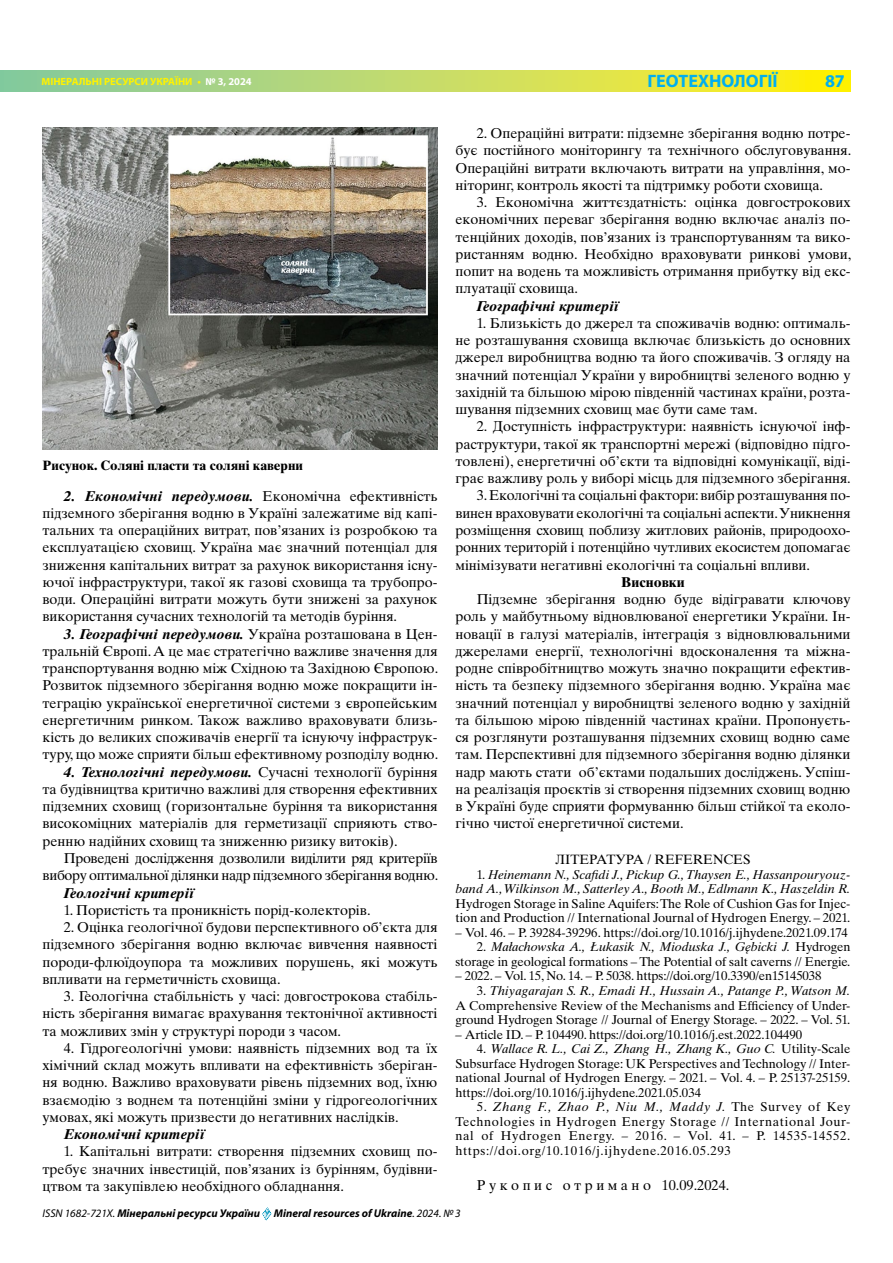
<style>
.page{position:relative;width:893px;height:1263px;background:#fff}
.page>*{position:absolute;margin:0;border:0;box-sizing:border-box;transform-origin:0 0}
.t1{font:700 18px "Myriad Pro";color:#00aeef}
.t2{font:14.25px/17.2px "Times Ten LT Std";color:#000;text-align:justify}
.t3{font:14.25px/17.2px "Times Ten LT Std";letter-spacing:-.02em;color:#000;text-align:right}
.t4{font:italic 700 14.25px "Times Ten LT Std";color:#000}
.t5{font:700 14.25px "Times Ten LT Std";color:#000}
.t6{font:700 13.5px "Times Ten LT Std";color:#000}
.t7{font:13.5px "Times Ten LT Std";color:#000}
.t8{font:12.75px/14.5px "Times Ten LT Std";color:#000;text-align:justify}
.t9{font:italic 12.75px/14.5px "Times Ten LT Std";color:#000;text-align:right}
.t10{font:italic 700 11.25px "Myriad Pro";color:#000}
.t11{font:700 10.5px "Myriad Pro";color:#fff200}
.s1{color:#fff}
.s2{font-weight:700;font-style:italic}
.s3{font-style:normal}
.s4{font-style:italic}
.s5{font-family:"Times New Roman";font-style:italic}
.s6{font-weight:400}
</style>
<div class="page">
<svg style="left:0;top:70px;width:850px;height:21px;background:#c4dc61"></svg>
<svg style="left:262px;top:1207px;width:9px;height:13px"></svg>
<img style="left:43px;top:128px;width:394px;height:321px">
<p class="t1" style="left:647px;top:69px;width:132px">ГЕОТЕХНОЛОГІЇ</p>
<p class="t11" style="left:42px;top:74px;width:212px">МІНЕРАЛЬНІ РЕСУРСИ УКРАЇНИ • <span class="s1">№ 3, 2024</span></p>
<p class="t1" style="left:825px;top:69px;width:21px">87</p>
<p class="t6" style="left:43px;top:457px;width:262px">Рисунок. Соляні пласти та соляні каверни</p>
<p class="t2" style="left:43px;top:487px;width:396px;text-indent:21px"><span class="s2">2. Економічні передумови.</span> Економічна ефективність підземного зберігання водню в Україні залежатиме від капі&shy;тальних та операційних витрат, пов’язаних із розробкою та експлуатацією сховищ. Україна має значний потенціал для зниження капітальних витрат за рахунок використання існу&shy;ючої інфраструктури, такої як газові сховища та трубопро&shy;води. Операційні витрати можуть бути знижені за рахунок використання сучасних технологій та методів буріння.</p>
<p class="t2" style="left:43px;top:625px;width:397px;text-indent:21px"><span class="s2">3. Географічні передумови.</span> Україна розташована в Цен&shy;тральній Європі. А це має стратегічно важливе значення для транспортування водню між Східною та Західною Європою.<br>Розвиток підземного зберігання водню може покращити ін&shy;теграцію української енергетичної системи з європейським енергетичним ринком. Також важливо враховувати близь&shy;кість до великих споживачів енергії та існуючу інфраструк&shy;туру, що може сприяти більш ефективному розподілу водню.</p>
<p class="t2" style="left:43px;top:763px;width:396px;text-indent:21px"><span class="s2">4. Технологічні передумови.</span> Сучасні технології буріння та будівництва критично важливі для створення ефективних підземних сховищ (горизонтальне буріння та використання високоміцних матеріалів для герметизації сприяють ство&shy;ренню надійних сховищ та зниженню ризику витоків).</p>
<p class="t3" style="left:43px;top:849px;width:397px">Проведені дослідження дозволили виділити ряд критеріїв вибору оптимальної ділянки надр підземного зберігання водню.</p>
<p class="t4" style="left:64px;top:884px;width:132px">Геологічні критерії</p>
<p class="t2" style="left:64px;top:901px;width:308px">1. Пористість та проникність порід-колекторів.</p>
<p class="t2" style="left:43px;top:918px;width:396px;text-indent:21px">2. Оцінка геологічної будови перспективного об’єкта для підземного зберігання водню включає вивчення наявності породи-флюїдоупора та можливих порушень, які можуть впливати на герметичність сховища.</p>
<p class="t2" style="left:43px;top:987px;width:396px;text-indent:21px">3. Геологічна стабільність у часі: довгострокова стабіль&shy;ність зберігання вимагає врахування тектонічної активності та можливих змін у структурі породи з часом.</p>
<p class="t2" style="left:43px;top:1039px;width:396px;text-indent:21px">4. Гідрогеологічні умови: наявність підземних вод та їх хімічний склад можуть впливати на ефективність зберіган&shy;ня водню. Важливо враховувати рівень підземних вод, їхню взаємодію з воднем та потенційні зміни у гідрогеологічних умовах, які можуть призвести до негативних наслідків.</p>
<p class="t4" style="left:64px;top:1125px;width:142px">Економічні критерії</p>
<p class="t2" style="left:43px;top:1143px;width:396px;text-indent:21px">1. Капітальні витрати: створення підземних сховищ по&shy;требує значних інвестицій, пов’язаних із бурінням, будівни&shy;цтвом та закупівлею необхідного обладнання.</p>
<p class="t2" style="left:455px;top:124px;width:397px;text-indent:21px">2. Операційні витрати: підземне зберігання водню потре&shy;бує постійного моніторингу та технічного обслуговування.<br>Операційні витрати включають витрати на управління, мо&shy;ніторинг, контроль якості та підтримку роботи сховища.</p>
<p class="t2" style="left:455px;top:194px;width:397px;text-indent:21px">3. Економічна життєздатність: оцінка довгострокових економічних переваг зберігання водню включає аналіз по&shy;тенційних доходів, пов’язаних із транспортуванням та вико&shy;ристанням водню. Необхідно враховувати ринкові умови, попит на водень та можливість отримання прибутку від екс&shy;плуатації сховища.</p>
<p class="t4" style="left:477px;top:297px;width:143px">Географічні критерії</p>
<p class="t2" style="left:455px;top:314px;width:396px;text-indent:21px">1. Близькість до джерел та споживачів водню: оптималь&shy;не розташування сховища включає близькість до основних джерел виробництва водню та його споживачів. З огляду на значний потенціал України у виробництві зеленого водню у західній та більшою мірою південній частинах країни, розта&shy;шування підземних сховищ має бути саме там.</p>
<p class="t2" style="left:455px;top:418px;width:397px;text-indent:21px">2. Доступність інфраструктури: наявність існуючої інф&shy;раструктури, такої як транспортні мережі (відповідно підго&shy;товлені), енергетичні об’єкти та відповідні комунікації, віді&shy;грає важливу роль у виборі місць для підземного зберігання.</p>
<p class="t2" style="left:455px;top:487px;width:396px;text-indent:21px">3. Екологічні та соціальні фактори: вибір розташування по&shy;винен враховувати екологічні та соціальні аспекти. Уникнення розміщення сховищ поблизу житлових районів, природоохо&shy;ронних територій і потенційно чутливих екосистем допомагає мінімізувати негативні екологічні та соціальні впливи.</p>
<p class="t5" style="left:621px;top:573px;width:65px">Висновки</p>
<p class="t2" style="left:455px;top:590px;width:396px;text-indent:21px">Підземне зберігання водню буде відігравати ключову роль у майбутньому відновлюваної енергетики України. Ін&shy;новації в галузі матеріалів, інтеграція з відновлювальними джерелами енергії, технологічні вдосконалення та міжна&shy;родне співробітництво можуть значно покращити ефектив&shy;ність та безпеку підземного зберігання водню. Україна має значний потенціал у виробництві зеленого водню у західній та більшою мірою південній частинах країни. Пропонуєть&shy;ся розглянути розташування підземних сховищ водню саме там. Перспективні для підземного зберігання водню ділянки надр мають стати об’єктами подальших досліджень. Успіш&shy;на реалізація проєктів зі створення підземних сховищ водню в Україні буде сприяти формуванню більш стійкої та еколо&shy;гічно чистої енергетичної системи.</p>
<p class="t7" style="left:555px;top:851px;width:197px">ЛІТЕРАТУРА / REFERENCES</p>
<p class="t9" style="left:455px;top:867px;width:396px"><span class="s3">1.</span> Heinemann N., Scafidi J., Pickup G., Thaysen E., Hassanpouryouz&shy;band A., Wilkinson M., Satterley A., Booth M., Edlmann K., Haszeldin R.</p>
<p class="t8" style="left:455px;top:896px;width:396px">Hydrogen Storage in Saline Aquifers: The Role of Cushion Gas for Injec&shy;tion and Production // International Journal of Hydrogen Energy. <span class="s4">–</span> 2021.</p>
<p class="t8" style="left:455px;top:925px;width:394px"><span class="s4">–</span> Vol. 46. <span class="s4">–</span> P. 39284-39296. https://doi.org/10.1016/j.ijhydene.2021.09.174</p>
<p class="t8" style="left:455px;top:940px;width:396px;text-align:right">2. <span class="s4">Małachowska A., Łukasik N., Mioduska J., G</span><span class="s5">ę</span><span class="s4">bicki J.</span> Hydrogen storage in geological formations – The Potential of salt caverns // Energie.</p>
<p class="t8" style="left:455px;top:969px;width:367px"><span class="s4">–</span> 2022. <span class="s4">–</span> Vol. 15, No. 14. <span class="s4">–</span> P. 5038. https://doi.org/10.3390/en15145038</p>
<p class="t8" style="left:455px;top:983px;width:396px;text-indent:21px">3. <span class="s4">Thiyagarajan S. R., Emadi H., Hussain A., Patange P., Watson M.<br></span>A Comprehensive Review of the Mechanisms and Efficiency of Under&shy;ground Hydrogen Storage // Journal of Energy Storage. <span class="s4">–</span> 2022. <span class="s4">–</span> Vol. 51.</p>
<p class="t8" style="left:455px;top:1027px;width:348px"><span class="s4">–</span> Article ID. <span class="s4">–</span> P. 104490. https://doi.org/10.1016/j.est.2022.104490</p>
<p class="t8" style="left:455px;top:1041px;width:396px;text-indent:21px">4. <span class="s4">Wallace R. L., Cai Z., Zhang H., Zhang K., Guo C.</span> Utility-Scale Subsurface Hydrogen Storage: UK Perspectives and Technology // Inter&shy;national Journal of Hydrogen Energy. <span class="s4">–</span> 2021. <span class="s4">–</span> Vol. 4. <span class="s4">–</span> P. 25137-25159. https://doi.org/10.1016/j.ijhydene.2021.05.034</p>
<p class="t8" style="left:455px;top:1100px;width:396px;text-indent:21px">5. <span class="s4">Zhang F., Zhao P., Niu M., Maddy J.</span> The Survey of Key Technologies in Hydrogen Energy Storage // International Jour&shy;nal of Hydrogen Energy. <span class="s4">–</span> 2016. <span class="s4">–</span> Vol. 41. <span class="s4">–</span> P. 14535-14552. https://doi.org/10.1016/j.ijhydene.2016.05.293</p>
<p class="t2" style="left:477px;top:1177px;width:254px">Р у к о п и с о т р и м а н о 10.09.2024.</p>
<p class="t10" style="left:43px;top:1206px;width:420px"><span class="s6">ISSN 1682-721X.</span> Мінеральні ресурси України Mineral resources of Ukraine<span class="s6">. 2024. № 3</span></p>
</div>
